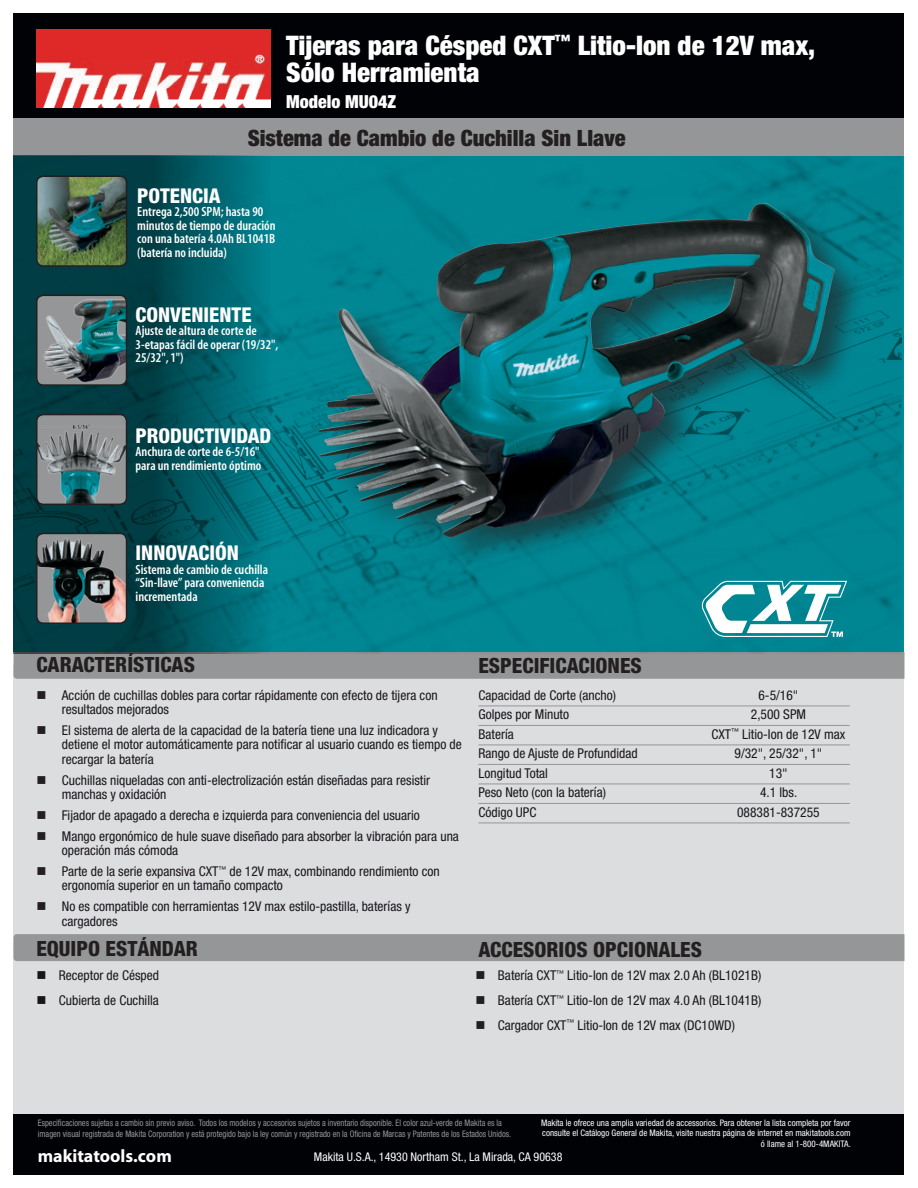
<style>
.page{position:relative;width:918px;height:1188px;background:#fff}
.page>*{position:absolute;margin:0;border:0;box-sizing:border-box;transform-origin:0 0}
.t1{font:900 condensed 27px/27px "Helvetica Neue";color:#fff}
.t2{font:900 condensed 22.5px "Helvetica Neue";color:#231f20}
.t3{font:800 condensed 21px "Helvetica Neue";color:#231f20}
.t4{font:800 condensed 20.4px "Helvetica Neue";color:#fff}
.t5{font:18px "Myriad MM 700 600";color:#fff}
.t6{font:900 condensed 18px "Helvetica Neue";color:#fff}
.t7{font:condensed 13.5px/14.2px "Helvetica Neue";color:#19161b}
.t8{font:13.5px/13.5px "Myriad MM 565 300";color:#fff}
.t9{font:condensed 12px "Helvetica Neue";color:#fff}
.t10{font:condensed 9px/10.8px "Helvetica Neue";color:#949698;scale:.93 1}
.t11{font:condensed 9px/10.5px "Helvetica Neue";color:#fff;text-align:right}
.s1{color:#231f20}
</style>
<div class="page">
<div style="left:14px;top:665px;width:890px;height:454px;background:#dcddde"></div>
<div style="left:14px;top:652px;width:890px;height:27px;background:#949698"></div>
<div style="left:14px;top:1114px;width:890px;height:61px;background:#000206"></div>
<div style="left:14px;top:14px;width:890px;height:112px;background:#000206"></div>
<img style="left:272px;top:156px;width:630px;height:497px">
<div style="left:14px;top:119px;width:890px;height:37px;background:#949698"></div>
<img style="left:36px;top:30px;width:235px;height:78px">
<div style="left:14px;top:934px;width:890px;height:27px;background:#949698"></div>
<svg style="left:14px;top:156px;width:258px;height:497px;background:#00525b"></svg>
<hr style="left:478px;top:706px;width:372px;height:1px;background:#949698">
<hr style="left:478px;top:725px;width:372px;height:1px;background:#949698">
<hr style="left:478px;top:745px;width:372px;height:1px;background:#949698">
<hr style="left:478px;top:764px;width:372px;height:1px;background:#949698">
<hr style="left:478px;top:784px;width:372px;height:1px;background:#949698">
<hr style="left:478px;top:803px;width:372px;height:1px;background:#949698">
<hr style="left:478px;top:823px;width:372px;height:1px;background:#949698">
<div style="left:319px;top:198px;width:550px;height:372px;background:#231f20;opacity:.62"></div>
<img style="left:318px;top:199px;width:449px;height:291px">
<svg style="left:701px;top:581px;width:146px;height:56px"></svg>
<img style="left:37px;top:176px;width:90px;height:90px">
<div style="left:36px;top:176px;width:91px;height:91px;border:2px solid #231f20;border-radius:7px"></div>
<img style="left:37px;top:295px;width:90px;height:90px">
<div style="left:36px;top:295px;width:91px;height:91px;border:2px solid #231f20;border-radius:7px"></div>
<img style="left:37px;top:415px;width:90px;height:89px">
<div style="left:36px;top:414px;width:91px;height:91px;border:2px solid #231f20;border-radius:7px"></div>
<img style="left:37px;top:533px;width:90px;height:90px">
<div style="left:36px;top:533px;width:91px;height:91px;border:2px solid #231f20;border-radius:7px"></div>
<h1 class="t1" style="left:286px;top:32px;width:531px">Tijeras para Césped CXT<sup>™</sup> Litio-Ion de 12V max,<br>Sólo Herramienta</h1>
<h3 class="t6" style="left:286px;top:90px;width:112px">Modelo MU04Z</h3>
<h2 class="t2" style="left:248px;top:125px;width:379px">Sistema de Cambio de Cuchilla Sin Llave</h2>
<h3 class="t4" style="left:137px;top:183px;width:85px">POTENCIA</h3>
<p class="t8" style="left:137px;top:205px;width:140px">Entrega 2,500 SPM; hasta 90 minutos de tiempo de duración con una batería 4.0Ah BL1041B (batería no incluida)</p>
<h3 class="t4" style="left:136px;top:302px;width:117px">CONVENIENTE</h3>
<p class="t8" style="left:136px;top:324px;width:144px">Ajuste de altura de corte de<br>3-etapas fácil de operar (19/32",<br>25/32", 1")</p>
<h3 class="t4" style="left:136px;top:423px;width:137px">PRODUCTIVIDAD</h3>
<p class="t8" style="left:136px;top:446px;width:127px">Anchura de corte de 6-5/16" para un rendimiento óptimo</p>
<h3 class="t4" style="left:136px;top:540px;width:105px">INNOVACIÓN</h3>
<p class="t8" style="left:136px;top:563px;width:134px">Sistema de cambio de cuchilla “Sin-llave” para conveniencia incrementada</p>
<h3 class="t3" style="left:36px;top:652px;width:160px">CARACTERÍSTICAS</h3>
<p class="t7" style="left:62px;top:688px;width:377px;text-indent:-26px"><span class="s1">■</span> Acción de cuchillas dobles para cortar rápidamente con efecto de tijera con resultados mejorados</p>
<p class="t7" style="left:62px;top:723px;width:401px;text-indent:-26px"><span class="s1">■</span> El sistema de alerta de la capacidad de la batería tiene una luz indicadora y detiene el motor automáticamente para notificar al usuario cuando es tiempo de recargar la batería</p>
<p class="t7" style="left:62px;top:773px;width:370px;text-indent:-26px"><span class="s1">■</span> Cuchillas niqueladas con anti-electrolización están diseñadas para resistir manchas y oxidación</p>
<p class="t7" style="left:36px;top:808px;width:385px"><span class="s1">■</span> Fijador de apagado a derecha e izquierda para conveniencia del usuario</p>
<p class="t7" style="left:62px;top:829px;width:399px;text-indent:-26px"><span class="s1">■</span> Mango ergonómico de hule suave diseñado para absorber la vibración para una operación más cómoda</p>
<p class="t7" style="left:62px;top:864px;width:379px;text-indent:-26px"><span class="s1">■</span> Parte de la serie expansiva CXT<sup>™</sup> de 12V max, combinando rendimiento con ergonomía superior en un tamaño compacto</p>
<p class="t7" style="left:62px;top:899px;width:350px;text-indent:-26px"><span class="s1">■</span> No es compatible con herramientas 12V max estilo-pastilla, baterías y cargadores</p>
<h3 class="t3" style="left:478px;top:652px;width:165px">ESPECIFICACIONES</h3>
<p class="t7" style="left:478px;top:688px;width:139px">Capacidad de Corte (ancho)</p>
<p class="t7" style="left:758px;top:688px;width:41px">6-5/16"</p>
<p class="t7" style="left:478px;top:707px;width:92px">Golpes por Minuto</p>
<p class="t7" style="left:751px;top:707px;width:57px">2,500 SPM</p>
<p class="t7" style="left:478px;top:727px;width:37px">Batería</p>
<p class="t7" style="left:711px;top:727px;width:135px">CXT<sup>™</sup> Litio-Ion de 12V max</p>
<p class="t7" style="left:478px;top:746px;width:161px">Rango de Ajuste de Profundidad</p>
<p class="t7" style="left:735px;top:746px;width:89px">9/32", 25/32", 1"</p>
<p class="t7" style="left:478px;top:766px;width:71px">Longitud Total</p>
<p class="t7" style="left:769px;top:766px;width:20px">13"</p>
<p class="t7" style="left:478px;top:785px;width:129px">Peso Neto (con la batería)</p>
<p class="t7" style="left:760px;top:785px;width:39px">4.1 lbs.</p>
<p class="t7" style="left:478px;top:805px;width:59px">Código UPC</p>
<p class="t7" style="left:737px;top:805px;width:84px">088381-837255</p>
<h3 class="t3" style="left:36px;top:935px;width:163px">EQUIPO ESTÁNDAR</h3>
<h3 class="t3" style="left:478px;top:936px;width:225px">ACCESORIOS OPCIONALES</h3>
<p class="t7" style="left:36px;top:968px;width:124px">■ Receptor de Césped</p>
<p class="t7" style="left:36px;top:993px;width:124px">■ Cubierta de Cuchilla</p>
<p class="t7" style="left:475px;top:968px;width:287px"><span class="s1">■</span> Batería CXT<sup>™</sup> Litio-Ion de 12V max 2.0 Ah (BL1021B)</p>
<p class="t7" style="left:475px;top:993px;width:287px"><span class="s1">■</span> Batería CXT<sup>™</sup> Litio-Ion de 12V max 4.0 Ah (BL1041B)</p>
<p class="t7" style="left:475px;top:1018px;width:261px"><span class="s1">■</span> Cargador CXT<sup>™</sup> Litio-Ion de 12V max (DC10WD)</p>
<p class="t10" style="left:38px;top:1117px;width:511px">Especificaciones sujetas a cambio sin previo aviso. Todos los modelos y accesorios sujetos a inventario disponible. El color azul-verde de Makita es la imagen visual registrada de Makita Corporation y está protegido bajo la ley común y registrado en la Oficina de Marcas y Patentes de los Estados Unidos.</p>
<p class="t11" style="left:541px;top:1117px;width:311px">Makita le ofrece una amplia variedad de accessorios. Para obtener la lista completa por favor consulte el Catálogo General de Makita, visite nuestra página de internet en makitatools.com ó llame al 1-800-4MAKITA.</p>
<h3 class="t5" style="left:38px;top:1147px;width:136px">makitatools.com</h3>
<p class="t9" style="left:314px;top:1150px;width:250px">Makita U.S.A., 14930 Northam St., La Mirada, CA 90638</p>
</div>
